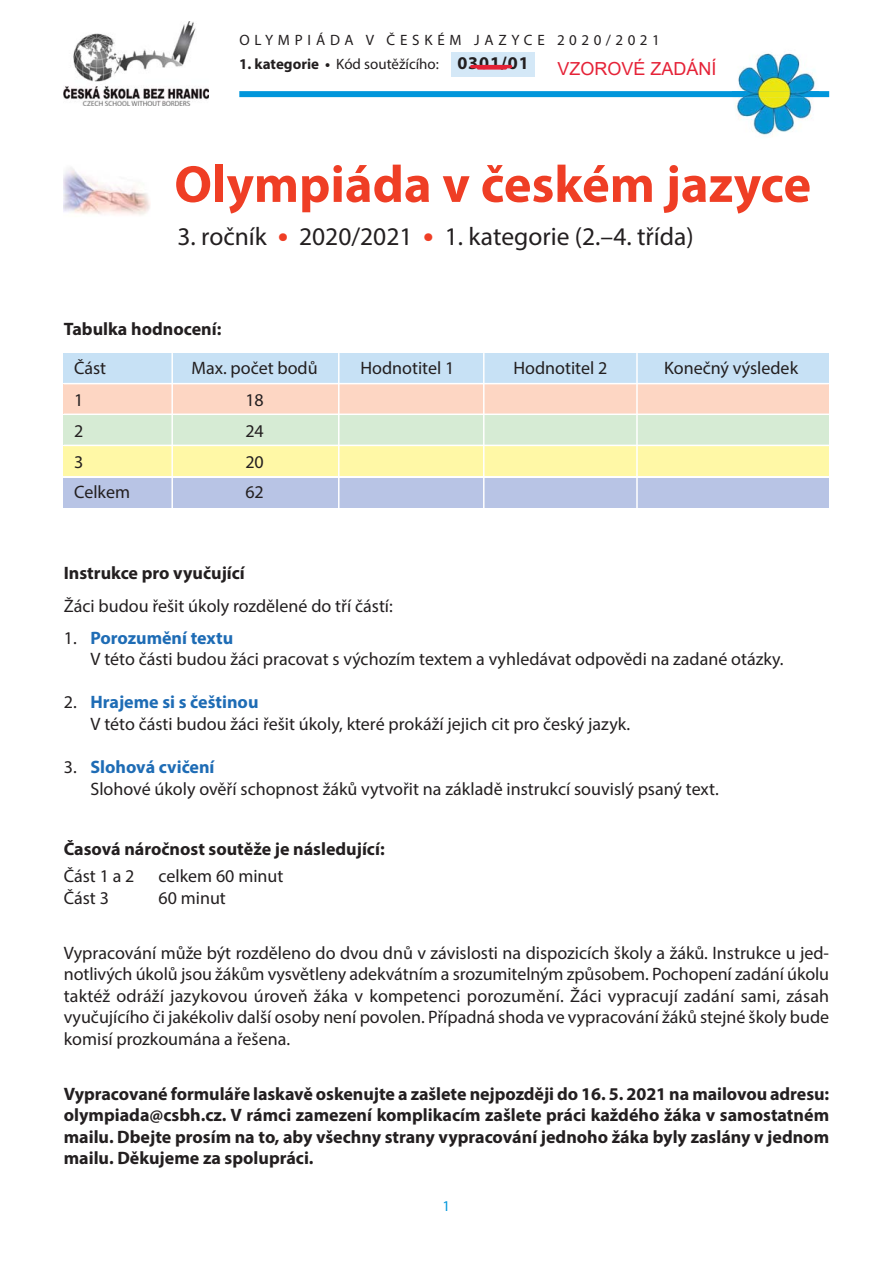
<style>
.page{position:relative;width:893px;height:1263px;background:#fff}
.page>*{position:absolute;margin:0;border:0;box-sizing:border-box;transform-origin:0 0}
.t1{font:700 52.5px "Myriad Pro";color:#ef3e25}
.t2{font:25.5px "Myriad Pro";color:#231f20}
.t3{font:18px/21.6px "Myriad Pro";color:#231f20}
.t4{font:700 18px/21.6px "Myriad Pro";color:#231f20;text-align:justify}
.t5{font:18px "Arial";color:#e52237}
.t6{font:15px "Myriad Pro";color:#231f20}
.t7{font:15px "Myriad Pro";letter-spacing:.32em;color:#231f20}
.t8{font:15px "Myriad Pro";color:#0096db}
.s1{font-weight:700}
.s2{font-weight:700;font-size:18px}
.s3{font-size:37.5px;color:#ef3e25}
.s4{font-weight:700;color:#1e6cb5}
</style>
<div class="page">
<div style="left:64px;top:353px;width:765px;height:30px;background:#c7e1f5"></div>
<div style="left:64px;top:384px;width:765px;height:30px;background:#fdd6c3"></div>
<div style="left:64px;top:415px;width:765px;height:30px;background:#d6ebd4"></div>
<div style="left:64px;top:447px;width:765px;height:29px;background:#fff8a6"></div>
<div style="left:64px;top:478px;width:765px;height:30px;background:#b8c4e5"></div>
<img style="left:64px;top:22px;width:145px;height:83px">
<div style="left:451px;top:52px;width:83px;height:25px;background:#d4e8f7"></div>
<div style="left:239px;top:91px;width:590px;height:6px;background:#0096db"></div>
<img style="left:732px;top:97px;width:93px;height:38px">
<img style="left:738px;top:53px;width:77px;height:38px">
<img style="left:743px;top:91px;width:77px;height:6px">
<hr style="left:64px;top:413px;width:765px;height:2px;background:#fff">
<hr style="left:171px;top:353px;width:2px;height:159px;background:#fff">
<hr style="left:338px;top:353px;width:1px;height:159px;background:#fff">
<hr style="left:483px;top:353px;width:1px;height:159px;background:#fff">
<hr style="left:636px;top:353px;width:2px;height:159px;background:#fff">
<img style="left:64px;top:167px;width:86px;height:48px">
<hr style="left:472px;top:65px;width:39px;height:3px;background:#e52136">
<hr style="left:478px;top:67px;width:28px;height:3px;background:#e52136">
<p class="t7" style="left:239px;top:35px;width:422px">OLYMPIÁDA V ČESKÉM JAZYCE 2020/2021</p>
<p class="t6" style="left:239px;top:59px;width:291px"><span class="s1">1. kategorie •</span> Kód soutěžícího: <span class="s2">0301/01</span></p>
<p class="t5" style="left:557px;top:56px;width:161px">VZOROVÉ ZADÁNÍ</p>
<h1 class="t1" style="left:174px;top:164px;width:638px">Olympiáda v českém jazyce</h1>
<h2 class="t2" style="left:178px;top:227px;width:518px">3. ročník <span class="s3">•</span> 2020/2021 <span class="s3">•</span> 1. kategorie (2.–4. třída)</h2>
<p class="t4" style="left:64px;top:320px;width:159px">Tabulka hodnocení:</p>
<p class="t3" style="left:74px;top:358px;width:34px">Část</p>
<p class="t3" style="left:191px;top:358px;width:128px">Max. počet bodů</p>
<p class="t3" style="left:360px;top:358px;width:95px">Hodnotitel 1</p>
<p class="t3" style="left:513px;top:358px;width:95px">Hodnotitel 2</p>
<p class="t3" style="left:664px;top:358px;width:136px">Konečný výsledek</p>
<p class="t3" style="left:74px;top:391px;width:11px">1</p>
<p class="t3" style="left:245px;top:391px;width:20px">18</p>
<p class="t3" style="left:74px;top:421px;width:11px">2</p>
<p class="t3" style="left:245px;top:421px;width:20px">24</p>
<p class="t3" style="left:74px;top:452px;width:11px">3</p>
<p class="t3" style="left:245px;top:452px;width:20px">20</p>
<p class="t3" style="left:74px;top:483px;width:57px">Celkem</p>
<p class="t3" style="left:245px;top:483px;width:20px">62</p>
<p class="t4" style="left:64px;top:564px;width:183px">Instrukce pro vyučující</p>
<p class="t3" style="left:64px;top:597px;width:331px">Žáci budou řešit úkoly rozdělené do tří částí:</p>
<p class="t3" style="left:90px;top:628px;width:695px;text-indent:-27px">1. <span class="s4">Porozumění textu<br></span>V této části budou žáci pracovat s výchozím textem a vyhledávat odpovědi na zadané otázky.</p>
<p class="t3" style="left:90px;top:693px;width:541px;text-indent:-27px">2. <span class="s4">Hrajeme si s češtinou<br></span>V této části budou žáci řešit úkoly, které prokáží jejich cit pro český jazyk.</p>
<p class="t3" style="left:90px;top:758px;width:630px;text-indent:-27px">3. <span class="s4">Slohová cvičení<br></span>Slohové úkoly ověří schopnost žáků vytvořit na základě instrukcí souvislý psaný text.</p>
<p class="t4" style="left:64px;top:840px;width:322px">Časová náročnost soutěže je následující:</p>
<p class="t3" style="left:64px;top:867px;width:72px">Část 1 a 2</p>
<p class="t3" style="left:159px;top:867px;width:126px">celkem 60 minut</p>
<p class="t3" style="left:64px;top:889px;width:47px">Část 3</p>
<p class="t3" style="left:159px;top:889px;width:69px">60 minut</p>
<p class="t3" style="left:64px;top:943px;width:767px;text-align:justify">Vypracování může být rozděleno do dvou dnů v závislosti na dispozicích školy a žáků. Instrukce u jed&shy;notlivých úkolů jsou žákům vysvětleny adekvátním a srozumitelným způsobem. Pochopení zadání úkolu taktéž odráží jazykovou úroveň žáka v kompetenci porozumění. Žáci vypracují zadání sami, zásah vyučujícího či jakékoliv další osoby není povolen. Případná shoda ve vypracování žáků stejné školy bude komisí prozkoumána a řešena.</p>
<p class="t4" style="left:64px;top:1084px;width:767px">Vypracované formuláře laskavě oskenujte a zašlete nejpozději do 16. 5. 2021 na mailovou adresu: olympiada@csbh.cz. V rámci zamezení komplikacím zašlete práci každého žáka v samostatném mailu. Dbejte prosím na to, aby všechny strany vypracování jednoho žáka byly zaslány v jednom mailu. Děkujeme za spolupráci.</p>
<p class="t8" style="left:443px;top:1200px;width:9px">1</p>
</div>
